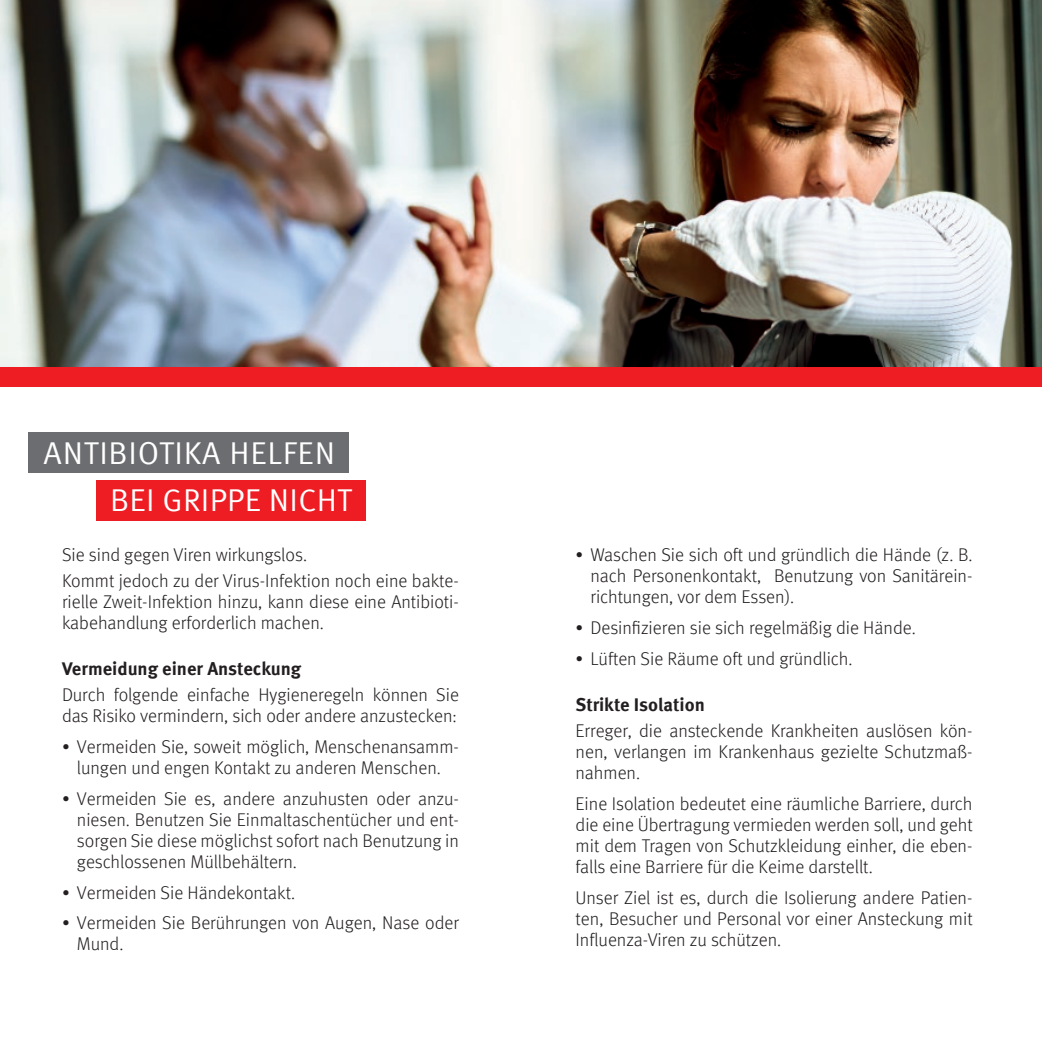
<style>
.page{position:relative;width:1042px;height:1042px;background:#fff}
.page>*{position:absolute;margin:0;border:0;box-sizing:border-box;transform-origin:0 0}
.t1{font:31.5px/46.9px "Meta Offc Norm";letter-spacing:.025em;color:#fff}
.t2{font:300 18.38px/21px "Meta Offc";color:#231f20;text-align:justify}
.t3{font:700 18.38px "Meta Offc";color:#231f20}
</style>
<div class="page">
<img style="left:0;top:0;width:1042px;height:367px">
<div style="left:0;top:367px;width:1042px;height:20px;background:#ee1d23"></div>
<div style="left:97px;top:481px;width:269px;height:40px;background:#ee1d23"></div>
<div style="left:29px;top:432px;width:319px;height:40px;background:#6c6d70"></div>
<h1 class="t1" style="left:110px;top:430px;width:243px;text-indent:-66px">ANTIBIOTIKA HELFEN<br>BEI GRIPPE NICHT</h1>
<p class="t2" style="left:62px;top:542px;width:398px;line-height:25.9px">Sie sind gegen Viren wirkungslos.<br>Kommt jedoch zu der Virus-Infektion noch eine bakte-</p>
<p class="t2" style="left:62px;top:591px;width:398px">rielle Zweit-Infektion hinzu, kann diese eine Antibioti&shy;kabehandlung erforderlich machen.</p>
<p class="t3" style="left:62px;top:657px;width:241px">Vermeidung einer Ansteckung</p>
<p class="t2" style="left:62px;top:684px;width:398px">Durch folgende einfache Hygieneregeln können Sie das Risiko vermindern, sich oder andere anzustecken:</p>
<p class="t2" style="left:62px;top:736px;width:398px;text-align:center">• Vermeiden Sie, soweit möglich, Menschenansamm&shy;lungen und engen Kontakt zu anderen Menschen.</p>
<p class="t2" style="left:77px;top:788px;width:383px;text-indent:-15px">• Vermeiden Sie es, andere anzuhusten oder anzu&shy;niesen. Benutzen Sie Einmaltaschentücher und ent&shy;sorgen Sie diese möglichst sofort nach Benutzung in geschlossenen Müllbehältern.</p>
<p class="t2" style="left:62px;top:882px;width:235px">• Vermeiden Sie Händekontakt.</p>
<p class="t2" style="left:77px;top:913px;width:383px;text-indent:-15px">• Vermeiden Sie Berührungen von Augen, Nase oder<br>Mund.</p>
<p class="t2" style="left:590px;top:544px;width:383px;text-indent:-15px">• Waschen Sie sich oft und gründlich die Hände (z. B. nach Personenkontakt, Benutzung von Sanitärein&shy;richtungen, vor dem Essen).</p>
<p class="t2" style="left:575px;top:617px;width:342px">• Desinfizieren sie sich regelmäßig die Hände.</p>
<p class="t2" style="left:575px;top:648px;width:278px">• Lüften Sie Räume oft und gründlich.</p>
<p class="t3" style="left:575px;top:693px;width:131px">Strikte Isolation</p>
<p class="t2" style="left:575px;top:720px;width:398px">Erreger, die ansteckende Krankheiten auslösen kön&shy;nen, verlangen im Krankenhaus gezielte Schutzmaß&shy;nahmen.</p>
<p class="t2" style="left:575px;top:793px;width:399px">Eine Isolation bedeutet eine räumliche Barriere, durch die eine Übertragung vermieden werden soll, und geht mit dem Tragen von Schutzkleidung einher, die eben&shy;falls eine Barriere für die Keime darstellt.</p>
<p class="t2" style="left:575px;top:887px;width:399px">Unser Ziel ist es, durch die Isolierung andere Patien&shy;ten, Besucher und Personal vor einer Ansteckung mit Influenza-Viren zu schützen.</p>
</div>
